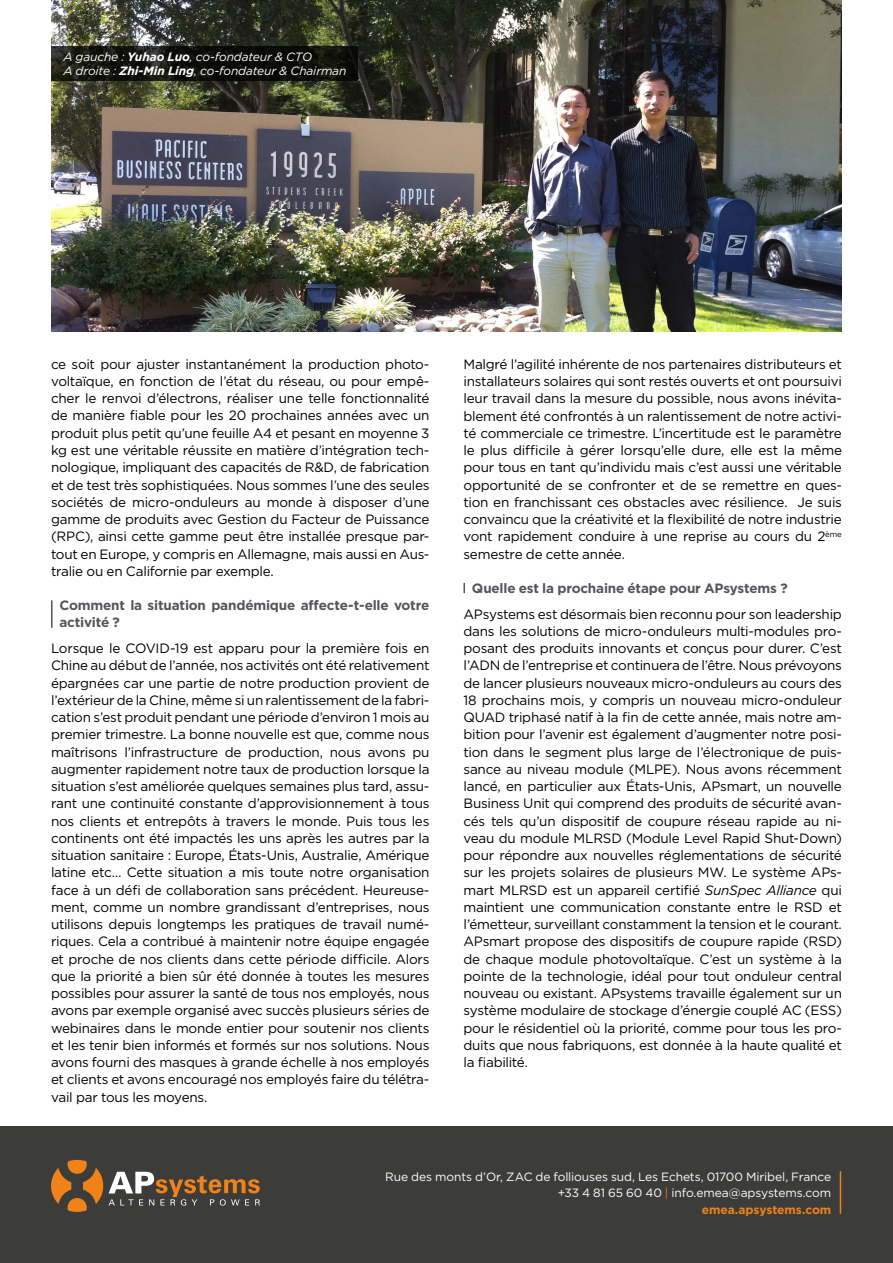
<style>
.page{position:relative;width:893px;height:1263px;background:#fff}
.page>*{position:absolute;margin:0;border:0;box-sizing:border-box;transform-origin:0 0}
.t1{font:13.5px/17.2px "Gotham";letter-spacing:-.02em;color:#000;text-align:justify}
.t2{font:700 13.5px/17.2px "Gotham";letter-spacing:-.015em;color:#54565a}
.t3{font:12px/16.5px "Gotham";letter-spacing:-.01em;color:#fff;text-align:right}
.t4{font:italic 12px/14.4px "Gotham";letter-spacing:-.01em;color:#fff}
.s1{font-weight:700}
.s2{font-style:italic}
.s3{color:#f08217}
.s4{font-weight:700;color:#f08217}
</style>
<div class="page">
<div style="left:0;top:1127px;width:893px;height:136px;background:#3c3c3b"></div>
<img style="left:51px;top:0;width:791px;height:332px">
<svg style="left:51px;top:46px;width:306px;height:34px;background:#12130e"></svg>
<hr style="left:51px;top:600px;width:2px;height:28px;background:#54565a">
<svg style="left:463px;top:583px;width:2px;height:10px"></svg>
<hr style="left:840px;top:1171px;width:1px;height:43px;background:#f08217">
<svg style="left:51px;top:1159px;width:52px;height:53px"></svg>
<svg style="left:109px;top:1172px;width:151px;height:33px"></svg>
<p class="t4" style="left:63px;top:49px;width:284px">A gauche : <span class="s1">Yuhao Luo</span>, co-fondateur &amp; CTO<br>A droite : <span class="s1">Zhi-Min Ling</span>, co-fondateur &amp; Chairman</p>
<p class="t1" style="left:51px;top:355px;width:380px">ce soit pour ajuster instantanément la production photo&shy;voltaïque, en fonction de l’état du réseau, ou pour empê&shy;cher le renvoi d’électrons, réaliser une telle fonctionnalité de manière fiable pour les 20 prochaines années avec un produit plus petit qu’une feuille A4 et pesant en moyenne 3 kg est une véritable réussite en matière d’intégration tech&shy;nologique, impliquant des capacités de R&amp;D, de fabrication et de test très sophistiquées. Nous sommes l’une des seules sociétés de micro-onduleurs au monde à disposer d’une gamme de produits avec Gestion du Facteur de Puissance (RPC), ainsi cette gamme peut être installée presque par&shy;tout en Europe, y compris en Allemagne, mais aussi en Aus&shy;tralie ou en Californie par exemple.</p>
<p class="t2" style="left:59px;top:596px;width:372px">Comment la situation pandémique affecte-t-elle votre activité ?</p>
<p class="t1" style="left:51px;top:639px;width:380px">Lorsque le COVID-19 est apparu pour la première fois en Chine au début de l’année, nos activités ont été relativement épargnées car une partie de notre production provient de l’extérieur de la Chine, même si un ralentissement de la fabri&shy;cation s’est produit pendant une période d’environ 1 mois au premier trimestre. La bonne nouvelle est que, comme nous maîtrisons l’infrastructure de production, nous avons pu augmenter rapidement notre taux de production lorsque la situation s’est améliorée quelques semaines plus tard, assu&shy;rant une continuité constante d’approvisionnement à tous nos clients et entrepôts à travers le monde. Puis tous les continents ont été impactés les uns après les autres par la situation sanitaire : Europe, États-Unis, Australie, Amérique latine etc… Cette situation a mis toute notre organisation face à un défi de collaboration sans précédent. Heureuse&shy;ment, comme un nombre grandissant d’entreprises, nous utilisons depuis longtemps les pratiques de travail numé&shy;riques. Cela a contribué à maintenir notre équipe engagée et proche de nos clients dans cette période difficile. Alors que la priorité a bien sûr été donnée à toutes les mesures possibles pour assurer la santé de tous nos employés, nous avons par exemple organisé avec succès plusieurs séries de webinaires dans le monde entier pour soutenir nos clients et les tenir bien informés et formés sur nos solutions. Nous avons fourni des masques à grande échelle à nos employés et clients et avons encouragé nos employés faire du télétra&shy;vail par tous les moyens.</p>
<p class="t1" style="left:463px;top:355px;width:380px">Malgré l’agilité inhérente de nos partenaires distributeurs et installateurs solaires qui sont restés ouverts et ont poursuivi leur travail dans la mesure du possible, nous avons inévita&shy;blement été confrontés à un ralentissement de notre activi&shy;té commerciale ce trimestre. L’incertitude est le paramètre le plus difficile à gérer lorsqu’elle dure, elle est la même pour tous en tant qu’individu mais c’est aussi une véritable opportunité de se confronter et de se remettre en ques&shy;tion en franchissant ces obstacles avec résilience. Je suis convaincu que la créativité et la flexibilité de notre industrie vont rapidement conduire à une reprise au cours du 2<sup>ème </sup>semestre de cette année.</p>
<p class="t2" style="left:472px;top:579px;width:317px">Quelle est la prochaine étape pour APsystems ?</p>
<p class="t1" style="left:463px;top:605px;width:380px">APsystems est désormais bien reconnu pour son leadership dans les solutions de micro-onduleurs multi-modules pro&shy;posant des produits innovants et conçus pour durer. C’est l’ADN de l’entreprise et continuera de l’être. Nous prévoyons de lancer plusieurs nouveaux micro-onduleurs au cours des 18 prochains mois, y compris un nouveau micro-onduleur QUAD triphasé natif à la fin de cette année, mais notre am&shy;bition pour l’avenir est également d’augmenter notre posi&shy;tion dans le segment plus large de l’électronique de puis&shy;sance au niveau module (MLPE). Nous avons récemment lancé, en particulier aux États-Unis, APsmart, un nouvelle Business Unit qui comprend des produits de sécurité avan&shy;cés tels qu’un dispositif de coupure réseau rapide au ni&shy;veau du module MLRSD (Module Level Rapid Shut-Down) pour répondre aux nouvelles réglementations de sécurité sur les projets solaires de plusieurs MW. Le système APs&shy;mart MLRSD est un appareil certifié <span class="s2">SunSpec Alliance</span> qui maintient une communication constante entre le RSD et l’émetteur, surveillant constamment la tension et le courant.<br>APsmart propose des dispositifs de coupure rapide (RSD) de chaque module photovoltaïque. C’est un système à la pointe de la technologie, idéal pour tout onduleur central nouveau ou existant. APsystems travaille également sur un système modulaire de stockage d’énergie couplé AC (ESS) pour le résidentiel où la priorité, comme pour tous les pro&shy;duits que nous fabriquons, est donnée à la haute qualité et la fiabilité.</p>
<p class="t3" style="left:385px;top:1168px;width:447px">Rue des monts d’Or, ZAC de folliouses sud, Les Echets, 01700 Miribel, France +33 4 81 65 60 40 <span class="s3">|</span> info.emea@apsystems.com<br><span class="s4">emea.apsystems.com</span></p>
</div>
